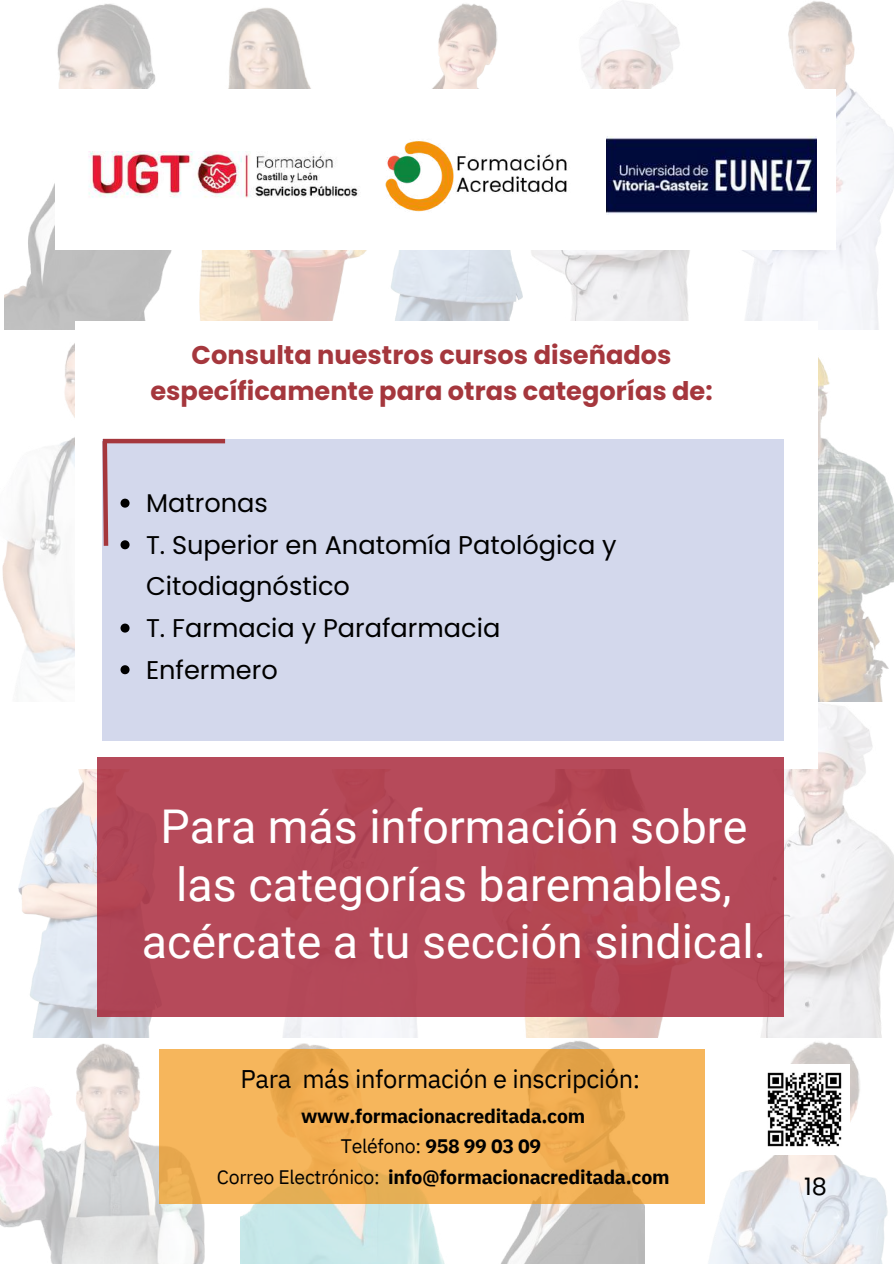
<style>
.page{position:relative;width:894px;height:1264px;background:#fff}
.page>*{position:absolute;margin:0;border:0;box-sizing:border-box;transform-origin:0 0}
.t1{font:46.5px/57.3px "Roboto";color:#fff;text-align:center}
.t2{font:25.65px/41.7px "Poppins";color:#000}
.t3{font:700 25.65px/35.1px "Poppins";color:#a5373d;text-align:center}
.t4{font:25.5px "IBM Plex Sans";letter-spacing:-.015em;color:#000}
.t5{font:24px "Poppins";color:#000}
.t6{font:700 19.5px/30.3px "IBM Plex Sans";letter-spacing:-.015em;color:#000;text-align:center}
.s1{font-weight:400}
</style>
<div class="page">
<img style="left:742px;top:1px;width:151px;height:329px">
<img style="left:531px;top:0;width:159px;height:321px">
<img style="left:199px;top:3px;width:323px;height:318px">
<img style="left:5px;top:4px;width:167px;height:326px">
<img style="left:254px;top:1016px;width:182px;height:21px">
<img style="left:2px;top:343px;width:73px;height:342px">
<img style="left:818px;top:357px;width:75px;height:345px">
<img style="left:492px;top:1016px;width:215px;height:21px">
<img style="left:721px;top:703px;width:172px;height:334px">
<img style="left:18px;top:769px;width:143px;height:268px">
<img style="left:474px;top:1037px;width:170px;height:226px">
<img style="left:0;top:1043px;width:205px;height:220px">
<img style="left:240px;top:1043px;width:211px;height:220px">
<img style="left:708px;top:1037px;width:180px;height:226px">
<div style="left:75px;top:322px;width:742px;height:447px;background:#fff"></div>
<div style="left:102px;top:439px;width:681px;height:301px;background:#d3d8ec"></div>
<hr style="left:103px;top:439px;width:122px;height:4px;background:#a5373d">
<svg style="left:102px;top:438px;width:8px;height:108px"></svg>
<div style="left:97px;top:756px;width:686px;height:260px;background:#b64a5a"></div>
<div style="left:55px;top:89px;width:780px;height:160px;background:#fff"></div>
<img style="left:606px;top:136px;width:209px;height:79px">
<img style="left:385px;top:141px;width:185px;height:71px">
<svg style="left:159px;top:1049px;width:545px;height:154px;fill:#f6b65c"></svg>
<img style="left:758px;top:1064px;width:90px;height:90px">
<img style="left:88px;top:151px;width:272px;height:47px">
<svg style="left:120px;top:498px;width:9px;height:9px"></svg>
<svg style="left:120px;top:540px;width:9px;height:9px"></svg>
<svg style="left:120px;top:623px;width:9px;height:9px"></svg>
<svg style="left:120px;top:665px;width:9px;height:9px"></svg>
<h2 class="t3" style="left:150px;top:338px;width:563px">Consulta nuestros cursos diseñados específicamente para otras categorías de:</h2>
<h2 class="t2" style="left:146px;top:482px;width:472px">Matronas<br>T. Superior en Anatomía Patológica y<br>Citodiagnóstico<br>T. Farmacia y Parafarmacia<br>Enfermero</h2>
<h1 class="t1" style="left:142px;top:798px;width:625px">Para más información sobre las categorías baremables, acércate a tu sección sindical.</h1>
<h3 class="t4" style="left:240px;top:1061px;width:401px">Para más información e inscripción:</h3>
<p class="t6" style="left:217px;top:1100px;width:454px">www.formacionacreditada.com<br><span class="s1">Teléfono:</span> 958 99 03 09<br><span class="s1">Correo Electrónico:</span> info@formacionacreditada.com</p>
<p class="t5" style="left:804px;top:1170px;width:24px">18</p>
</div>
